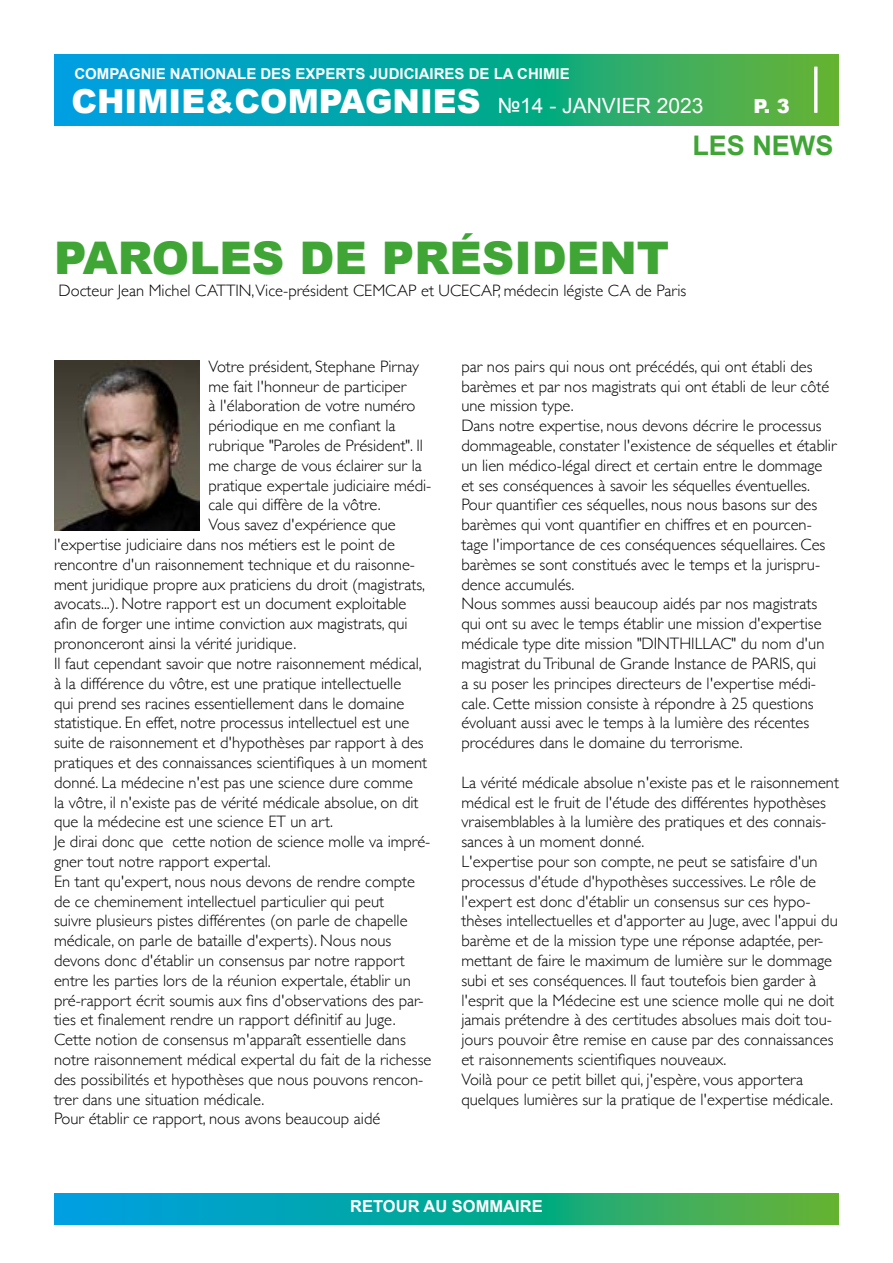
<style>
.page{position:relative;width:893px;height:1263px;background:#fff}
.page>*{position:absolute;margin:0;border:0;box-sizing:border-box;transform-origin:0 0}
.t1{font:900 45px "Arial";color:#3fa535}
.t2{font:900 33px "Arial";color:#fff}
.t3{font:700 27px "Arial";color:#3fa535}
.t4{font:900 19.5px "Arial";color:#fff}
.t5{font:300 16.5px/19.8px "Gill Sans";color:#000}
.t6{font:700 16.5px "Arial";color:#fff}
.t7{font:700 15px "Arial";color:#fff}
.s1{font-weight:400;font-size:21px}
</style>
<div class="page">
<svg style="left:54px;top:1193px;width:785px;height:32px;background:#17a892"></svg>
<svg style="left:54px;top:54px;width:785px;height:71px;background:#17a892"></svg>
<hr style="left:814px;top:67px;width:3px;height:46px;background:#fff">
<img style="left:54px;top:361px;width:146px;height:169px">
<p class="t7" style="left:74px;top:63px;width:497px">COMPAGNIE NATIONALE DES EXPERTS JUDICIAIRES DE LA CHIMIE</p>
<h2 class="t2" style="left:71px;top:77px;width:634px">CHIMIE&amp;COMPAGNIES <span class="s1">№14 - JANVIER 2023</span></h2>
<p class="t4" style="left:753px;top:92px;width:38px">P. 3</p>
<h3 class="t3" style="left:692px;top:128px;width:143px">LES NEWS</h3>
<h1 class="t1" style="left:54px;top:225px;width:617px">PAROLES DE PRÉSIDENT</h1>
<p class="t5" style="left:59px;top:280px;width:629px">Docteur Jean Michel CATTIN,Vice-président CEMCAP et UCECAP, médecin légiste CA de Paris</p>
<p class="t5" style="left:208px;top:356px;width:212px">Votre président, Stephane Pirnay</p>
<p class="t5" style="left:208px;top:376px;width:199px">me fait l'honneur de participer</p>
<p class="t5" style="left:208px;top:395px;width:209px">à l'élaboration de votre numéro</p>
<p class="t5" style="left:208px;top:415px;width:189px">périodique en me confiant la</p>
<p class="t5" style="left:208px;top:435px;width:216px">rubrique "Paroles de Président". Il</p>
<p class="t5" style="left:208px;top:455px;width:215px">me charge de vous éclairer sur la</p>
<p class="t5" style="left:208px;top:475px;width:225px">pratique expertale judiciaire médi-</p>
<p class="t5" style="left:208px;top:494px;width:174px">cale qui diffère de la vôtre.</p>
<p class="t5" style="left:208px;top:514px;width:189px">Vous savez d'expérience que</p>
<p class="t5" style="left:54px;top:534px;width:342px">l'expertise judiciaire dans nos métiers est le point de</p>
<p class="t5" style="left:54px;top:554px;width:363px">rencontre d'un raisonnement technique et du raisonne-</p>
<p class="t5" style="left:54px;top:574px;width:373px">ment juridique propre aux praticiens du droit (magistrats,</p>
<p class="t5" style="left:54px;top:593px;width:354px">avocats...). Notre rapport est un document exploitable</p>
<p class="t5" style="left:54px;top:613px;width:355px">afin de forger une intime conviction aux magistrats, qui</p>
<p class="t5" style="left:54px;top:633px;width:244px">prononceront ainsi la vérité juridique.</p>
<p class="t5" style="left:54px;top:653px;width:369px">Il faut cependant savoir que notre raisonnement médical,</p>
<p class="t5" style="left:54px;top:673px;width:349px">à la différence du vôtre, est une pratique intellectuelle</p>
<p class="t5" style="left:54px;top:692px;width:352px">qui prend ses racines essentiellement dans le domaine</p>
<p class="t5" style="left:54px;top:712px;width:357px">statistique. En effet, notre processus intellectuel est une</p>
<p class="t5" style="left:54px;top:732px;width:371px">suite de raisonnement et d'hypothèses par rapport à des</p>
<p class="t5" style="left:54px;top:752px;width:375px">pratiques et des connaissances scientifiques à un moment</p>
<p class="t5" style="left:54px;top:772px;width:360px">donné. La médecine n'est pas une science dure comme</p>
<p class="t5" style="left:54px;top:791px;width:366px">la vôtre, il n'existe pas de vérité médicale absolue, on dit</p>
<p class="t5" style="left:54px;top:811px;width:281px">que la médecine est une science ET un art.</p>
<p class="t5" style="left:54px;top:831px;width:378px">Je dirai donc que cette notion de science molle va impré-</p>
<p class="t5" style="left:54px;top:851px;width:218px">gner tout notre rapport expertal.</p>
<p class="t5" style="left:54px;top:871px;width:362px">En tant qu'expert, nous nous devons de rendre compte</p>
<p class="t5" style="left:54px;top:890px;width:332px">de ce cheminement intellectuel particulier qui peut</p>
<p class="t5" style="left:54px;top:910px;width:355px">suivre plusieurs pistes différentes (on parle de chapelle</p>
<p class="t5" style="left:54px;top:930px;width:339px">médicale, on parle de bataille d'experts). Nous nous</p>
<p class="t5" style="left:54px;top:950px;width:352px">devons donc d'établir un consensus par notre rapport</p>
<p class="t5" style="left:54px;top:970px;width:358px">entre les parties lors de la réunion expertale, établir un</p>
<p class="t5" style="left:54px;top:989px;width:371px">pré-rapport écrit soumis aux fins d'observations des par-</p>
<p class="t5" style="left:54px;top:1009px;width:343px">ties et finalement rendre un rapport définitif au Juge.</p>
<p class="t5" style="left:54px;top:1029px;width:353px">Cette notion de consensus m'apparaît essentielle dans</p>
<p class="t5" style="left:54px;top:1049px;width:379px">notre raisonnement médical expertal du fait de la richesse</p>
<p class="t5" style="left:54px;top:1069px;width:371px">des possibilités et hypothèses que nous pouvons rencon-</p>
<p class="t5" style="left:54px;top:1088px;width:212px">trer dans une situation médicale.</p>
<p class="t5" style="left:54px;top:1108px;width:328px">Pour établir ce rapport, nous avons beaucoup aidé</p>
<p class="t5" style="left:461px;top:356px;width:377px">par nos pairs qui nous ont précédés, qui ont établi des barèmes et par nos magistrats qui ont établi de leur côté une mission type.<br>Dans notre expertise, nous devons décrire le processus dommageable, constater l'existence de séquelles et établir un lien médico-légal direct et certain entre le dommage et ses conséquences à savoir les séquelles éventuelles.<br>Pour quantifier ces séquelles, nous nous basons sur des barèmes qui vont quantifier en chiffres et en pourcen&shy;tage l'importance de ces conséquences séquellaires. Ces barèmes se sont constitués avec le temps et la jurispru&shy;dence accumulés.<br>Nous sommes aussi beaucoup aidés par nos magistrats qui ont su avec le temps établir une mission d'expertise médicale type dite mission "DINTHILLAC" du nom d'un magistrat du Tribunal de Grande Instance de PARIS, qui<br>a su poser les principes directeurs de l'expertise médi&shy;cale. Cette mission consiste à répondre à 25 questions évoluant aussi avec le temps à la lumière des récentes procédures dans le domaine du terrorisme.</p>
<p class="t5" style="left:461px;top:772px;width:379px">La vérité médicale absolue n'existe pas et le raisonnement médical est le fruit de l'étude des différentes hypothèses vraisemblables à la lumière des pratiques et des connais&shy;sances à un moment donné.<br>L'expertise pour son compte, ne peut se satisfaire d'un processus d'étude d'hypothèses successives. Le rôle de l'expert est donc d'établir un consensus sur ces hypo&shy;thèses intellectuelles et d'apporter au Juge, avec l'appui du barème et de la mission type une réponse adaptée, per&shy;mettant de faire le maximum de lumière sur le dommage subi et ses conséquences. Il faut toutefois bien garder à l'esprit que la Médecine est une science molle qui ne doit jamais prétendre à des certitudes absolues mais doit tou&shy;jours pouvoir être remise en cause par des connaissances et raisonnements scientifiques nouveaux.<br>Voilà pour ce petit billet qui, j'espère, vous apportera quelques lumières sur la pratique de l'expertise médicale.</p>
<p class="t6" style="left:350px;top:1195px;width:194px">RETOUR AU SOMMAIRE</p>
</div>
